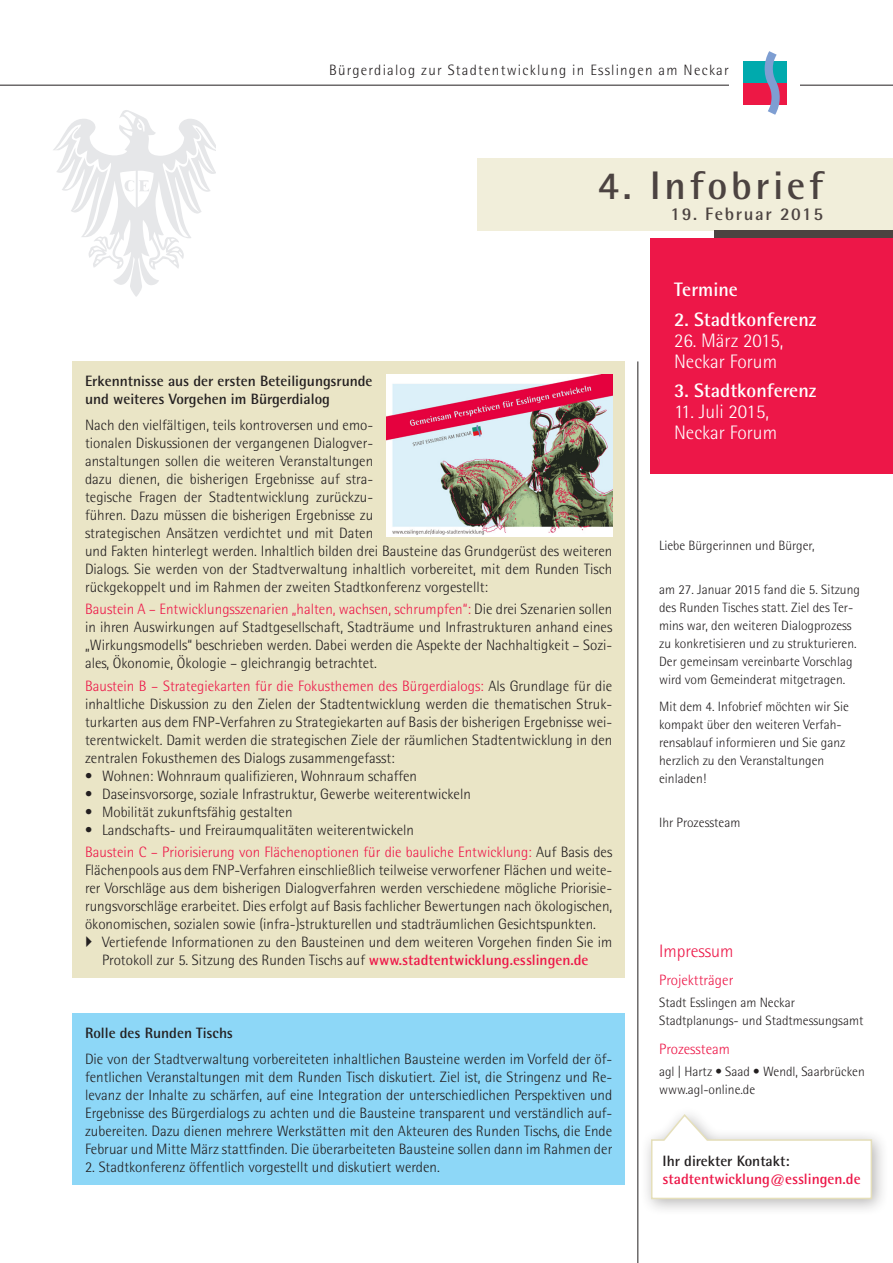
<style>
.page{position:relative;width:893px;height:1263px;background:#fff}
.page>*{position:absolute;margin:0;border:0;box-sizing:border-box;transform-origin:0 0}
.t1{font:700 39.9px "Rotis Semi Sans";letter-spacing:.09em;color:#4c4341}
.t2{font:300 19.5px/21px "Rotis Semi Sans";color:#fff}
.t3{font:700 19.5px "Rotis Semi Sans";color:#fff}
.t4{font:700 18px "Rotis Semi Sans";letter-spacing:.09em;color:#4c4341}
.t5{font:300 18px "Rotis Semi Sans";color:#ed1748}
.t6{font:300 15px/18px "Rotis Semi Sans";color:#231f20;text-align:justify}
.t7{font:300 15px/22.2px "Rotis Semi Sans";color:#ed1748}
.t8{font:700 15px/18px "Rotis Semi Sans";color:#231f20}
.t9{font:300 15px "Rotis Semi Sans";letter-spacing:.08em;color:#231f20}
.t10{font:700 15px "Rotis Semi Sans";color:#ed1748}
.t11{font:300 13.5px/18px "Rotis Semi Sans";color:#231f20}
.s1{color:#ed1748}
.s2{color:#231f20}
.s3{font-weight:700;color:#ed1748}
</style>
<div class="page">
<svg style="left:53px;top:110px;width:162px;height:187px"></svg>
<div style="left:478px;top:158px;width:415px;height:73px;background:#f1eeda"></div>
<div style="left:715px;top:231px;width:178px;height:7px;background:#4c4341"></div>
<div style="left:651px;top:238px;width:242px;height:235px;background:#ed1748"></div>
<hr style="left:0;top:85px;width:893px;height:1px;background:#231f20">
<div style="left:729px;top:51px;width:70px;height:64px;background:#fff"></div>
<div style="left:743px;top:83px;width:43px;height:22px;background:#ed1845"></div>
<div style="left:743px;top:61px;width:43px;height:22px;background:#00aaad"></div>
<svg style="left:764px;top:51px;width:16px;height:64px"></svg>
<div style="left:72px;top:361px;width:553px;height:617px;background:#eae5c6"></div>
<img style="left:386px;top:374px;width:226px;height:162px">
<hr style="left:638px;top:361px;width:1px;height:902px;background:#231f20">
<div style="left:72px;top:1013px;width:553px;height:172px;background:#8dd7f7"></div>
<div style="left:640px;top:1105px;width:249px;height:111px;background:#231f20;opacity:.33"></div>
<svg style="left:650px;top:1113px;width:223px;height:87px"></svg>
<p class="t9" style="left:329px;top:62px;width:401px">Bürgerdialog zur Stadtentwicklung in Esslingen am Neckar</p>
<h1 class="t1" style="left:598px;top:161px;width:227px">4. Infobrief</h1>
<p class="t4" style="left:670px;top:203px;width:154px">19. Februar 2015</p>
<p class="t8" style="left:85px;top:371px;width:289px">Erkenntnisse aus der ersten Beteiligungsrunde und weiteres Vorgehen im Bürgerdialog</p>
<p class="t6" style="left:85px;top:416px;width:529px;text-align:left">Nach den vielfältigen, teils kontroversen und emo-<br>tionalen Diskussionen der vergangenen Dialogver-<br>anstaltungen sollen die weiteren Veranstaltungen<br>dazu dienen, die bisherigen Ergebnisse auf stra-<br>tegische Fragen der Stadtentwicklung zurückzu-<br>führen. Dazu müssen die bisherigen Ergebnisse zu<br>strategischen Ansätzen verdichtet und mit Daten<br>und Fakten hinterlegt werden. Inhaltlich bilden drei Bausteine das Grundgerüst des weiteren Dialogs. Sie werden von der Stadtverwaltung inhaltlich vorbereitet, mit dem Runden Tisch rückgekoppelt und im Rahmen der zweiten Stadtkonferenz vorgestellt:</p>
<p class="t6" style="left:85px;top:600px;width:529px"><span class="s1">Baustein A – Entwicklungsszenarien „halten, wachsen, schrumpfen“:</span> Die drei Szenarien sollen in ihren Auswirkungen auf Stadtgesellschaft, Stadträume und Infrastrukturen anhand eines „Wirkungsmodells“ beschrieben werden. Dabei werden die Aspekte der Nachhaltigkeit – Sozi&shy;ales, Ökonomie, Ökologie – gleichrangig betrachtet.</p>
<p class="t6" style="left:85px;top:676px;width:529px"><span class="s1">Baustein B – Strategiekarten für die Fokusthemen des Bürgerdialogs:</span> Als Grundlage für die inhaltliche Diskussion zu den Zielen der Stadtentwicklung werden die thematischen Struk&shy;turkarten aus dem FNP-Verfahren zu Strategiekarten auf Basis der bisherigen Ergebnisse wei&shy;terentwickelt. Damit werden die strategischen Ziele der räumlichen Stadtentwicklung in den zentralen Fokusthemen des Dialogs zusammengefasst:</p>
<p class="t6" style="left:85px;top:766px;width:334px">• Wohnen: Wohnraum qualifizieren, Wohnraum schaffen</p>
<p class="t6" style="left:85px;top:784px;width:387px">• Daseinsvorsorge, soziale Infrastruktur, Gewerbe weiterentwickeln</p>
<p class="t6" style="left:85px;top:802px;width:209px">• Mobilität zukunftsfähig gestalten</p>
<p class="t7" style="left:85px;top:818px;width:529px"><span class="s2">• Landschafts- und Freiraumqualitäten weiterentwickeln<br></span>Baustein C – Priorisierung von Flächenoptionen für die bauliche Entwicklung: <span class="s2">Auf Basis des</span></p>
<p class="t6" style="left:85px;top:861px;width:529px">Flächenpools aus dem FNP-Verfahren einschließlich teilweise verworfener Flächen und weite&shy;rer Vorschläge aus dem bisherigen Dialogverfahren werden verschiedene mögliche Priorisie&shy;rungsvorschläge erarbeitet. Dies erfolgt auf Basis fachlicher Bewertungen nach ökologischen, ökonomischen, sozialen sowie (infra-)strukturellen und stadträumlichen Gesichtspunkten.</p>
<p class="t6" style="left:102px;top:933px;width:512px">Vertiefende Informationen zu den Bausteinen und dem weiteren Vorgehen finden Sie im<br>Protokoll zur 5. Sitzung des Runden Tischs auf <span class="s3">www.stadtentwicklung.esslingen.de</span></p>
<p class="t8" style="left:85px;top:1023px;width:149px">Rolle des Runden Tischs</p>
<p class="t6" style="left:85px;top:1050px;width:529px">Die von der Stadtverwaltung vorbereiteten inhaltlichen Bausteine werden im Vorfeld der öf&shy;fentlichen Veranstaltungen mit dem Runden Tisch diskutiert. Ziel ist, die Stringenz und Re&shy;levanz der Inhalte zu schärfen, auf eine Integration der unterschiedlichen Perspektiven und Ergebnisse des Bürgerdialogs zu achten und die Bausteine transparent und verständlich auf&shy;zubereiten. Dazu dienen mehrere Werkstätten mit den Akteuren des Runden Tischs, die Ende Februar und Mitte März stattfinden. Die überarbeiteten Bausteine sollen dann im Rahmen der</p>
<p class="t6" style="left:85px;top:1158px;width:356px">2. Stadtkonferenz öffentlich vorgestellt und diskutiert werden.</p>
<h2 class="t3" style="left:674px;top:278px;width:65px">Termine</h2>
<h2 class="t3" style="left:674px;top:307px;width:144px">2. Stadtkonferenz</h2>
<h2 class="t2" style="left:674px;top:330px;width:111px">26. März 2015,<br>Neckar Forum</h2>
<h2 class="t3" style="left:674px;top:379px;width:144px">3. Stadtkonferenz</h2>
<h2 class="t2" style="left:674px;top:401px;width:105px">11. Juli 2015,<br>Neckar Forum</h2>
<p class="t11" style="left:659px;top:536px;width:157px">Liebe Bürgerinnen und Bürger,</p>
<p class="t11" style="left:659px;top:581px;width:202px">am 27. Januar 2015 fand die 5. Sitzung des Runden Tisches statt. Ziel des Ter&shy;mins war, den weiteren Dialogprozess zu konkretisieren und zu strukturieren.<br>Der gemeinsam vereinbarte Vorschlag wird vom Gemeinderat mitgetragen.</p>
<p class="t11" style="left:659px;top:697px;width:191px">Mit dem 4. Infobrief möchten wir Sie kompakt über den weiteren Verfah&shy;rensablauf informieren und Sie ganz herzlich zu den Veranstaltungen einladen!</p>
<p class="t11" style="left:659px;top:814px;width:83px">Ihr Prozessteam</p>
<p class="t5" style="left:659px;top:940px;width:76px">Impressum</p>
<p class="t7" style="left:659px;top:969px;width:76px">Projektträger</p>
<p class="t11" style="left:659px;top:994px;width:206px">Stadt Esslingen am Neckar<br>Stadtplanungs- und Stadtmessungsamt</p>
<p class="t7" style="left:659px;top:1037px;width:72px">Prozessteam</p>
<p class="t11" style="left:659px;top:1062px;width:207px">agl | Hartz • Saad • Wendl, Saarbrücken www.agl-online.de</p>
<p class="t8" style="left:662px;top:1151px;width:129px">Ihr direkter Kontakt:</p>
<p class="t10" style="left:662px;top:1169px;width:200px">stadtentwicklung@esslingen.de</p>
</div>
